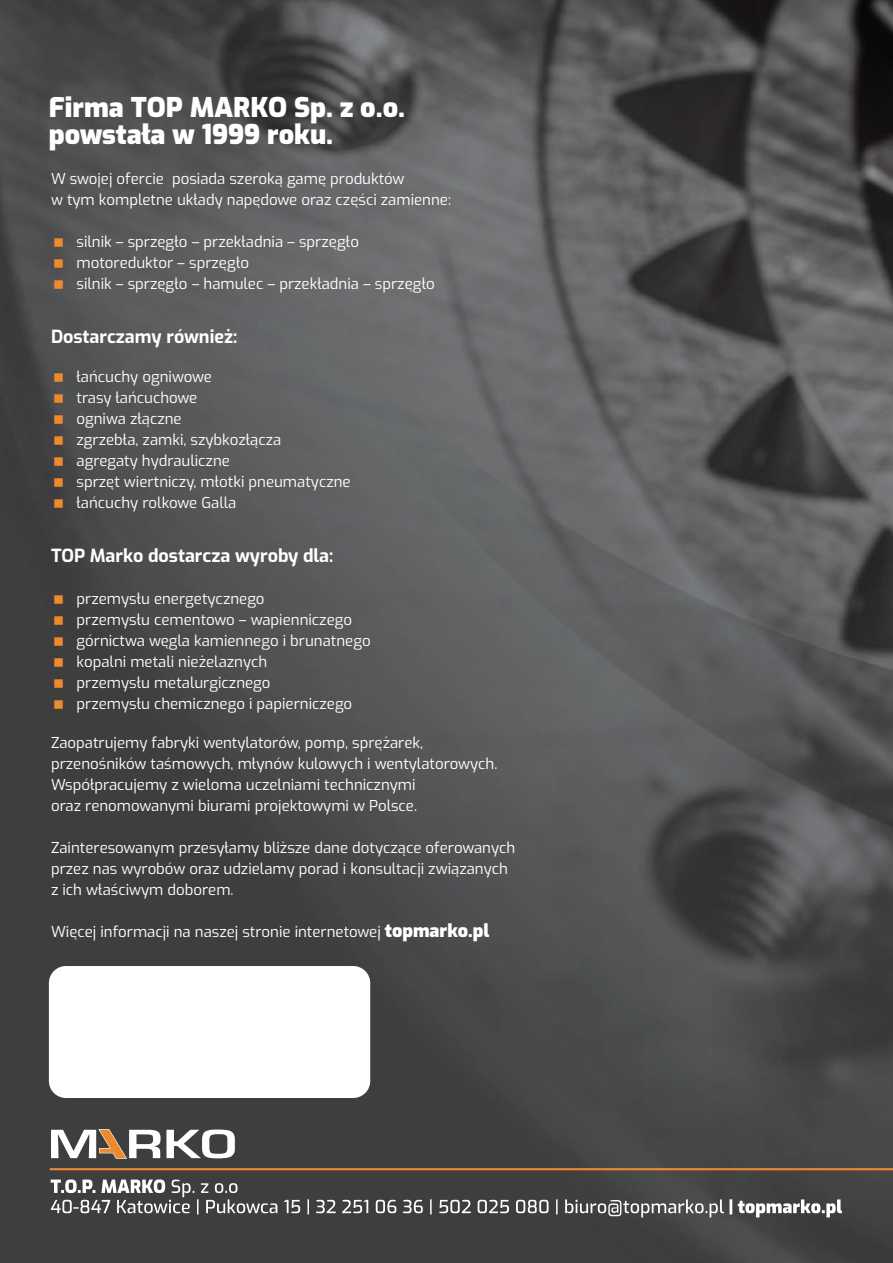
<style>
.page{position:relative;width:893px;height:1263px;background:#fff}
.page>*{position:absolute;margin:0;border:0;box-sizing:border-box;transform-origin:0 0}
.t1{font:900 27px/27px "Exo";color:#fff}
.t2{font:700 18px "Exo";color:#fff}
.t3{font:15px/21px "Exo";color:#fff}
.s1{font-weight:900;font-size:18px}
</style>
<div class="page">
<img style="left:0;top:0;width:893px;height:1263px">
<svg style="left:51px;top:1179px;width:345px;height:35px;background:#646464"></svg>
<svg style="left:403px;top:1199px;width:439px;height:18px"></svg>
<svg style="left:51px;top:1128px;width:184px;height:31px"></svg>
<hr style="left:50px;top:1168px;width:843px;height:2px;background:#ee8a2e">
<div style="left:49px;top:966px;width:321px;height:132px;background:#fff;border-radius:17px"></div>
<svg style="left:54px;top:238px;width:9px;height:8px"></svg>
<svg style="left:54px;top:259px;width:9px;height:8px"></svg>
<svg style="left:54px;top:280px;width:9px;height:8px"></svg>
<svg style="left:54px;top:373px;width:9px;height:8px"></svg>
<svg style="left:54px;top:394px;width:9px;height:8px"></svg>
<svg style="left:54px;top:415px;width:9px;height:8px"></svg>
<svg style="left:54px;top:436px;width:9px;height:8px"></svg>
<svg style="left:54px;top:457px;width:9px;height:8px"></svg>
<svg style="left:54px;top:478px;width:9px;height:8px"></svg>
<svg style="left:54px;top:499px;width:9px;height:8px"></svg>
<svg style="left:54px;top:595px;width:9px;height:8px"></svg>
<svg style="left:54px;top:616px;width:9px;height:8px"></svg>
<svg style="left:54px;top:637px;width:9px;height:8px"></svg>
<svg style="left:54px;top:658px;width:9px;height:8px"></svg>
<svg style="left:54px;top:679px;width:9px;height:8px"></svg>
<svg style="left:54px;top:700px;width:9px;height:8px"></svg>
<h1 class="t1" style="left:49px;top:92px;width:358px">Firma TOP MARKO Sp. z o.o. powstała w 1999 roku.</h1>
<p class="t3" style="left:51px;top:167px;width:401px">W swojej ofercie posiada szeroką gamę produktów<br>w tym kompletne układy napędowe oraz części zamienne:</p>
<p class="t3" style="left:77px;top:230px;width:360px">silnik – sprzęgło – przekładnia – sprzęgło motoreduktor – sprzęgło<br>silnik – sprzęgło – hamulec – przekładnia – sprzęgło</p>
<p class="t2" style="left:51px;top:323px;width:188px">Dostarczamy również:</p>
<p class="t3" style="left:77px;top:365px;width:276px">łańcuchy ogniwowe<br>trasy łańcuchowe<br>ogniwa złączne<br>zgrzebła, zamki, szybkozłącza<br>agregaty hydrauliczne<br>sprzęt wiertniczy, młotki pneumatyczne łańcuchy rolkowe Galla</p>
<p class="t2" style="left:51px;top:542px;width:284px">TOP Marko dostarcza wyroby dla:</p>
<p class="t3" style="left:77px;top:587px;width:296px">przemysłu energetycznego<br>przemysłu cementowo – wapienniczego górnictwa węgla kamiennego i brunatnego kopalni metali nieżelaznych<br>przemysłu metalurgicznego<br>przemysłu chemicznego i papierniczego</p>
<p class="t3" style="left:51px;top:731px;width:448px">Zaopatrujemy fabryki wentylatorów, pomp, sprężarek, przenośników taśmowych, młynów kulowych i wentylatorowych.<br>Współpracujemy z wieloma uczelniami technicznymi<br>oraz renomowanymi biurami projektowymi w Polsce.</p>
<p class="t3" style="left:51px;top:836px;width:466px">Zainteresowanym przesyłamy bliższe dane dotyczące oferowanych przez nas wyrobów oraz udzielamy porad i konsultacji związanych z ich właściwym doborem.</p>
<p class="t3" style="left:51px;top:920px;width:440px">Więcej informacji na naszej stronie internetowej <span class="s1">topmarko.pl</span></p>
</div>
